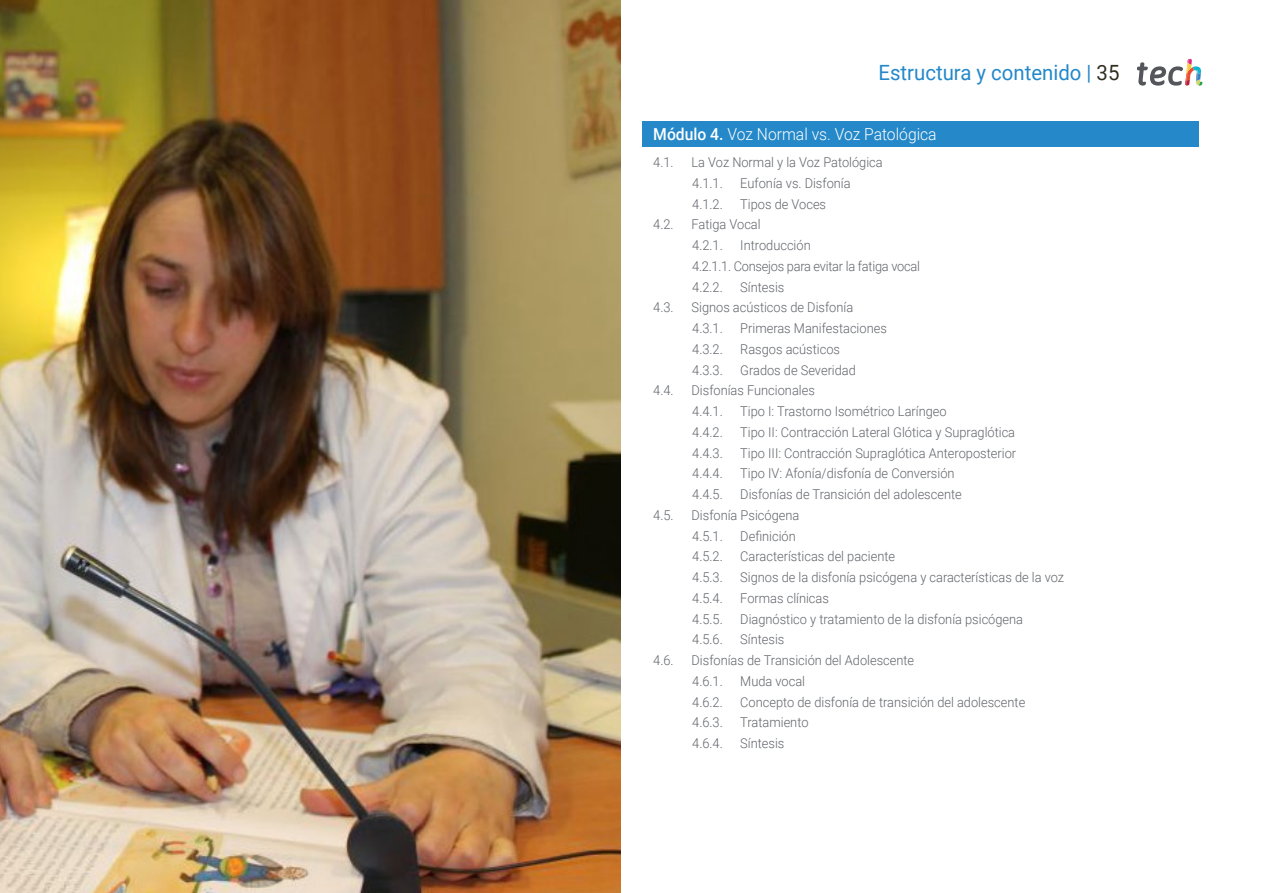
<style>
.page{position:relative;width:1263px;height:893px;background:#fff}
.page>*{position:absolute;margin:0;border:0;box-sizing:border-box;transform-origin:0 0}
.t1{font:21px "Roboto";color:#2488c9}
.t2{font:300 16.5px "Roboto";color:#fff;scale:.95 1}
.t3{font:300 13.5px/20.7px "Roboto";color:#61646a;scale:.95 1}
.t4{font:300 13.5px/20.7px "Roboto";letter-spacing:-.02em;color:#61646a;scale:.95 1}
.s1{color:#312e20}
.s2{font-weight:500}
</style>
<div class="page">
<img style="left:0;top:0;width:621px;height:893px">
<div style="left:642px;top:121px;width:557px;height:25px;background:#2488c9"></div>
<svg style="left:1137px;top:59px;width:65px;height:27px"></svg>
<h1 class="t1" style="left:878px;top:57px;width:242px">Estructura y contenido | <span class="s1">35</span></h1>
<p class="t2" style="left:653px;top:123px;width:300px"><span class="s2">Módulo 4.</span> Voz Normal vs. Voz Patológica</p>
<p class="t3" style="left:653px;top:151px;width:23px">4.1.</p>
<p class="t3" style="left:691px;top:151px;width:203px">La Voz Normal y la Voz Patológica<br>4.1.1.</p>
<p class="t3" style="left:740px;top:172px;width:118px">Eufonía vs. Disfonía</p>
<p class="t3" style="left:692px;top:193px;width:34px">4.1.2.</p>
<p class="t3" style="left:740px;top:193px;width:92px">Tipos de Voces</p>
<p class="t3" style="left:653px;top:214px;width:23px">4.2.</p>
<p class="t3" style="left:691px;top:214px;width:74px">Fatiga Vocal<br>4.2.1.</p>
<p class="t4" style="left:692px;top:234px;width:241px;text-indent:48px">Introducción<br>4.2.1.1. Consejos para evitar la fatiga vocal<br>4.2.2.</p>
<p class="t3" style="left:740px;top:276px;width:48px">Síntesis</p>
<p class="t3" style="left:653px;top:297px;width:23px">4.3.</p>
<p class="t3" style="left:691px;top:297px;width:172px">Signos acústicos de Disfonía<br>4.3.1.</p>
<p class="t3" style="left:740px;top:317px;width:156px">Primeras Manifestaciones</p>
<p class="t3" style="left:692px;top:338px;width:34px">4.3.2.</p>
<p class="t3" style="left:740px;top:338px;width:106px">Rasgos acústicos</p>
<p class="t3" style="left:692px;top:359px;width:34px">4.3.3.</p>
<p class="t3" style="left:740px;top:359px;width:123px">Grados de Severidad</p>
<p class="t3" style="left:653px;top:380px;width:23px">4.4.</p>
<p class="t3" style="left:691px;top:380px;width:131px">Disfonías Funcionales<br>4.4.1.</p>
<p class="t3" style="left:740px;top:400px;width:219px">Tipo I: Trastorno Isométrico Laríngeo</p>
<p class="t3" style="left:692px;top:421px;width:34px">4.4.2.</p>
<p class="t3" style="left:740px;top:421px;width:291px">Tipo II: Contracción Lateral Glótica y Supraglótica</p>
<p class="t3" style="left:692px;top:442px;width:34px">4.4.3.</p>
<p class="t3" style="left:740px;top:442px;width:292px">Tipo III: Contracción Supraglótica Anteroposterior</p>
<p class="t3" style="left:692px;top:463px;width:34px">4.4.4.</p>
<p class="t3" style="left:740px;top:463px;width:227px">Tipo IV: Afonía/disfonía de Conversión</p>
<p class="t3" style="left:692px;top:483px;width:34px">4.4.5.</p>
<p class="t3" style="left:740px;top:483px;width:235px">Disfonías de Transición del adolescente</p>
<p class="t3" style="left:653px;top:504px;width:23px">4.5.</p>
<p class="t3" style="left:691px;top:504px;width:115px">Disfonía Psicógena<br>4.5.1.</p>
<p class="t3" style="left:740px;top:525px;width:60px">Definición</p>
<p class="t3" style="left:692px;top:546px;width:34px">4.5.2.</p>
<p class="t3" style="left:740px;top:546px;width:165px">Características del paciente</p>
<p class="t3" style="left:692px;top:566px;width:34px">4.5.3.</p>
<p class="t3" style="left:740px;top:566px;width:342px">Signos de la disfonía psicógena y características de la voz</p>
<p class="t3" style="left:692px;top:587px;width:34px">4.5.4.</p>
<p class="t3" style="left:740px;top:587px;width:95px">Formas clínicas</p>
<p class="t3" style="left:692px;top:608px;width:34px">4.5.5.</p>
<p class="t3" style="left:740px;top:608px;width:299px">Diagnóstico y tratamiento de la disfonía psicógena</p>
<p class="t3" style="left:692px;top:629px;width:34px">4.5.6.</p>
<p class="t3" style="left:740px;top:629px;width:48px">Síntesis</p>
<p class="t3" style="left:653px;top:649px;width:23px">4.6.</p>
<p class="t3" style="left:691px;top:649px;width:236px">Disfonías de Transición del Adolescente<br>4.6.1.</p>
<p class="t3" style="left:740px;top:670px;width:70px">Muda vocal</p>
<p class="t3" style="left:692px;top:691px;width:34px">4.6.2.</p>
<p class="t3" style="left:740px;top:691px;width:301px">Concepto de disfonía de transición del adolescente</p>
<p class="t3" style="left:692px;top:712px;width:34px">4.6.3.</p>
<p class="t3" style="left:740px;top:712px;width:73px">Tratamiento</p>
<p class="t3" style="left:692px;top:732px;width:34px">4.6.4.</p>
<p class="t3" style="left:740px;top:732px;width:48px">Síntesis</p>
</div>
